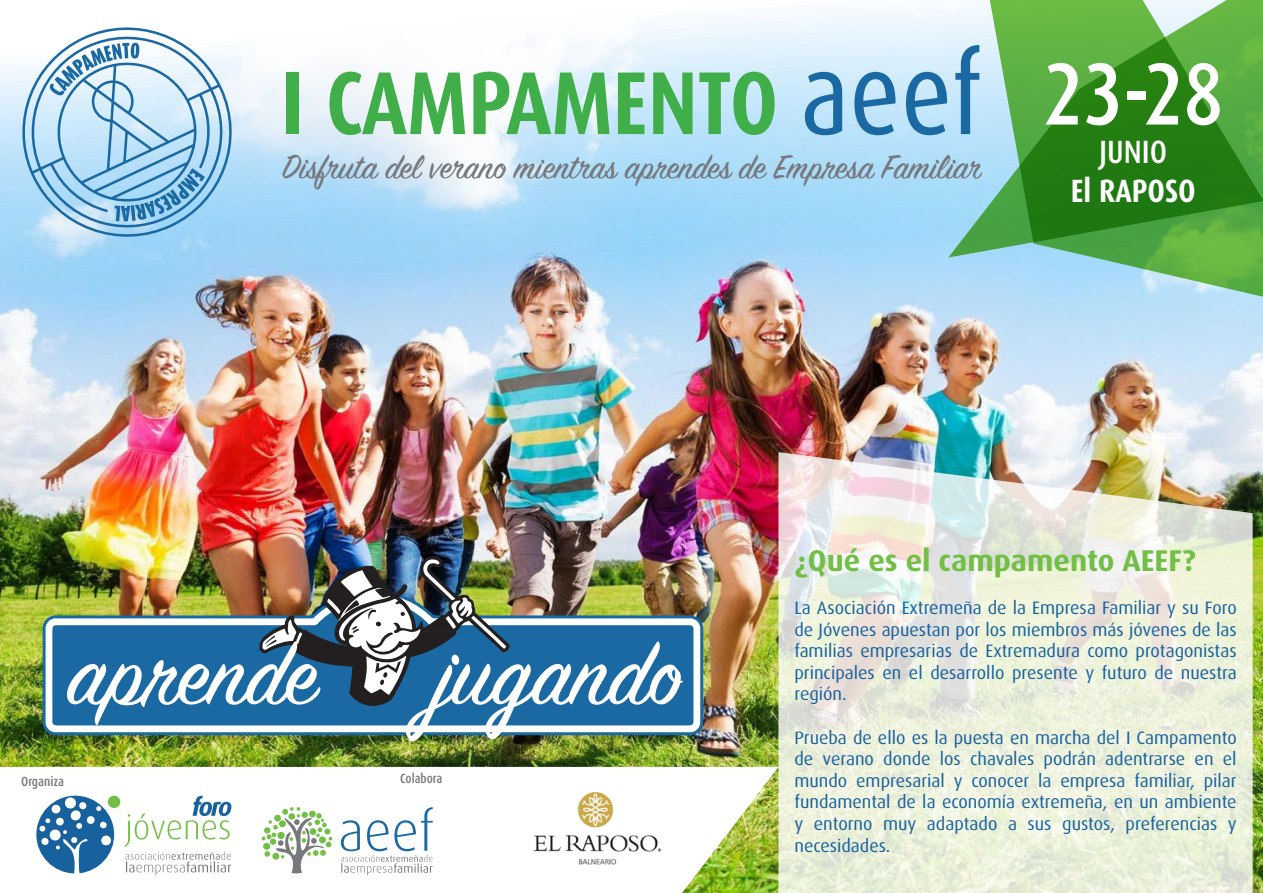
<style>
.page{position:relative;width:1263px;height:893px;background:#fff}
.page>*{position:absolute;margin:0;border:0;box-sizing:border-box;transform-origin:0 0}
.t1{font:98.4px "Sign Painter House Script";color:#fff}
.t2{font:700 89.55px "Dax Condensed";color:#40ae49}
.t3{font:500 88.2px "Dax Condensed";color:#fff}
.t4{font:37.35px "Sign Painter House Script";color:#76787b}
.t5{font:700 32.25px "Dax Condensed";color:#fff}
.t6{font:500 32.25px "Dax Condensed";color:#fff}
.t7{font:700 30px "Dax";color:#71bf44}
.t8{font:18px/21.6px "Dax";color:#17619e;text-align:justify}
.t9{font:500 13.35px "Dax Condensed";color:#76787b}
.s1{font-weight:400;font-size:113.4px;color:#1a69a3}
</style>
<div class="page">
<img style="left:0;top:6px;width:1263px;height:887px">
<svg style="left:0;top:767px;width:778px;height:126px"></svg>
<svg style="left:963px;top:257px;width:300px;height:56px;background:#a2d4d4"></svg>
<svg style="left:9px;top:13px;width:237px;height:238px"></svg>
<svg style="left:49px;top:43px;width:91px;height:53px"></svg>
<svg style="left:115px;top:168px;width:90px;height:53px;background:#77b2db"></svg>
<img style="left:36px;top:584px;width:674px;height:158px">
<svg style="left:42px;top:590px;width:662px;height:146px;background:#4c829d"></svg>
<img style="left:259px;top:556px;width:251px;height:150px">
<img style="left:512px;top:785px;width:171px;height:87px">
<svg style="left:341px;top:807px;width:92px;height:68px"></svg>
<svg style="left:262px;top:807px;width:70px;height:66px"></svg>
<svg style="left:125px;top:796px;width:106px;height:79px"></svg>
<svg style="left:36px;top:796px;width:78px;height:77px"></svg>
<div style="left:108px;top:796px;width:12px;height:12px;background:#71bf44;border-radius:50%"></div>
<svg style="left:948px;top:0;width:315px;height:257px;background:#5ba754"></svg>
<svg style="left:778px;top:452px;width:475px;height:441px;background:#e7ead9"></svg>
<h2 class="t2" style="left:281px;top:54px;width:703px">I CAMPAMENTO <span class="s1">aeef</span></h2>
<h3 class="t4" style="left:282px;top:144px;width:702px">Disfruta del verano mientras aprendes de Empresa Familiar</h3>
<h3 class="t3" style="left:1043px;top:45px;width:182px">23-28</h3>
<h3 class="t6" style="left:1099px;top:134px;width:69px">JUNIO</h3>
<h3 class="t5" style="left:1071px;top:173px;width:126px">El RAPOSO</h3>
<h1 class="t1" style="left:67px;top:613px;width:616px">aprende jugando</h1>
<p class="t9" style="left:400px;top:771px;width:44px">Colabora</p>
<p class="t9" style="left:21px;top:774px;width:44px">Organiza</p>
<h3 class="t7" style="left:794px;top:543px;width:403px">¿Qué es el campamento AEEF?</h3>
<p class="t8" style="left:794px;top:597px;width:444px">La Asociación Extremeña de la Empresa Familiar y su Foro de Jóvenes apuestan por los miembros más jóvenes de las familias empresarias de Extremadura como protagonistas principales en el desarrollo presente y futuro de nuestra región.</p>
<p class="t8" style="left:794px;top:727px;width:444px">Prueba de ello es la puesta en marcha del I Campamento de verano donde los chavales podrán adentrarse en el mundo empresarial y conocer la empresa familiar, pilar fundamental de la economía extremeña, en un ambiente y entorno muy adaptado a sus gustos, preferencias y necesidades.</p>
</div>
